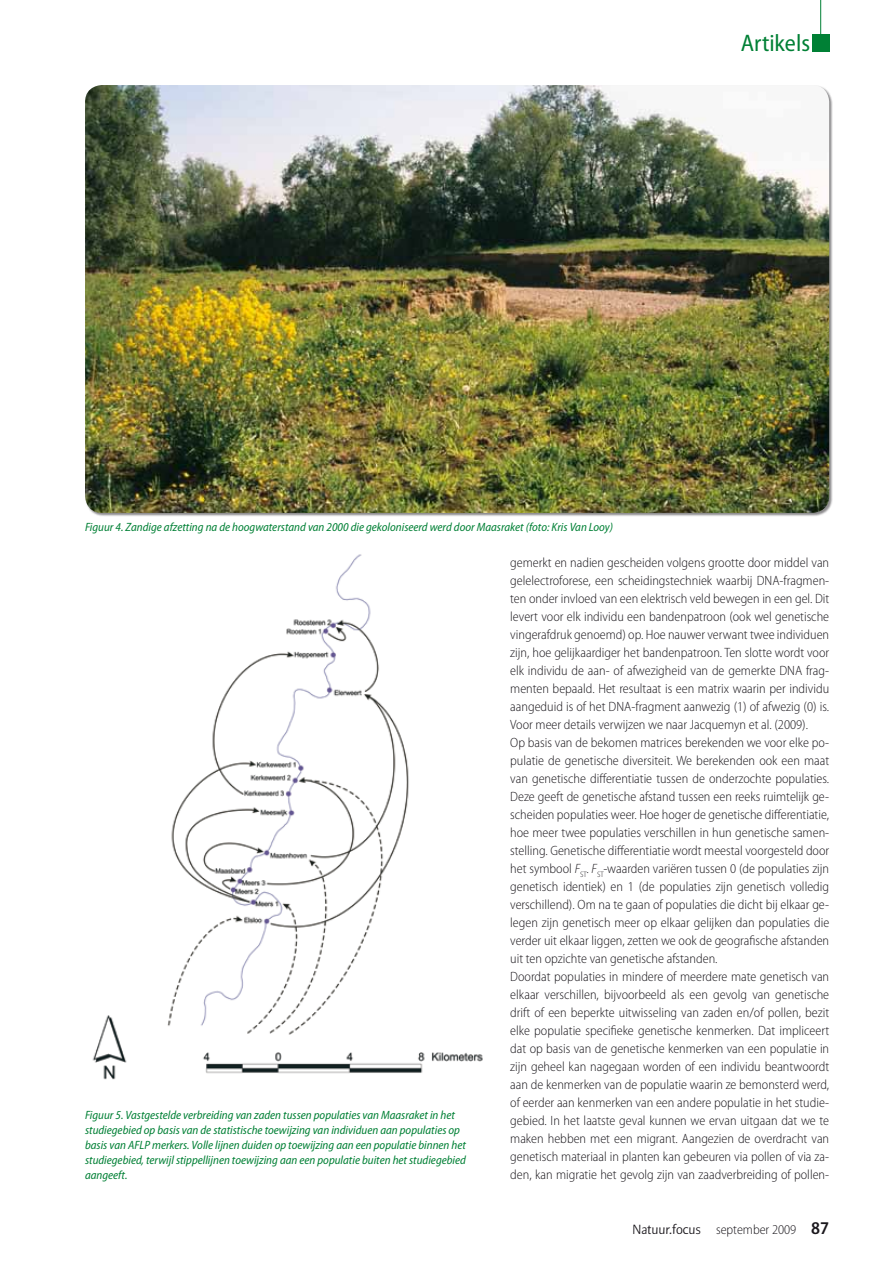
<style>
.page{position:relative;width:893px;height:1263px;background:#fff}
.page>*{position:absolute;margin:0;border:0;box-sizing:border-box;transform-origin:0 0}
.t1{font:semi-condensed 24px "Myriad Pro";color:#008035}
.t2{font:300 semi-condensed 13.5px/18px "Myriad Pro";color:#1a171c}
.t3{font:italic semi-condensed 12px/15px "Myriad Pro";color:#008035}
.s1{font-style:italic}
.s2{font-family:"Beo Sans R11";font-weight:400;font-stretch:normal;font-size:15px}
.s3{font-weight:600;font-size:18px}
</style>
<div class="page">
<img style="left:92px;top:554px;width:391px;height:526px">
<img style="left:85px;top:85px;width:744px;height:428px">
<hr style="left:820px;top:0;width:1px;height:43px;background:#008035">
<div style="left:812px;top:34px;width:17px;height:17px;background:#008035"></div>
<h1 class="t1" style="left:741px;top:30px;width:71px">Artikels</h1>
<p class="t3" style="left:85px;top:520px;width:530px">Figuur 4. Zandige afzetting na de hoogwaterstand van 2000 die gekoloniseerd werd door Maasraket (foto: Kris Van Looy)</p>
<p class="t3" style="left:85px;top:1108px;width:382px">Figuur 5. Vastgestelde verbreiding van zaden tussen populaties van Maasraket in het studiegebied op basis van de statistische toewijzing van individuen aan populaties op basis van AFLP merkers. Volle lijnen duiden op toewijzing aan een populatie binnen het studiegebied, terwijl stippellijnen toewijzing aan een populatie buiten het studiegebied aangeeft.</p>
<p class="t2" style="left:510px;top:554px;width:320px">gemerkt en nadien gescheiden volgens grootte door middel van gelelectroforese, een scheidingstechniek waarbij DNA-fragmen&shy;ten onder invloed van een elektrisch veld bewegen in een gel. Dit levert voor elk individu een bandenpatroon (ook wel genetische vingerafdruk genoemd) op. Hoe nauwer verwant twee individuen zijn, hoe gelijkaardiger het bandenpatroon. Ten slotte wordt voor elk individu de aan- of afwezigheid van de gemerkte DNA frag&shy;menten bepaald. Het resultaat is een matrix waarin per individu aangeduid is of het DNA-fragment aanwezig (1) of afwezig (0) is.<br>Voor meer details verwijzen we naar Jacquemyn et al. (2009).<br>Op basis van de bekomen matrices berekenden we voor elke po&shy;pulatie de genetische diversiteit. We berekenden ook een maat van genetische differentiatie tussen de onderzochte populaties.<br>Deze geeft de genetische afstand tussen een reeks ruimtelijk ge&shy;scheiden populaties weer. Hoe hoger de genetische differentiatie, hoe meer twee populaties verschillen in hun genetische samen&shy;stelling. Genetische differentiatie wordt meestal voorgesteld door het symbool <span class="s1">F</span><sub>ST</sub>. <span class="s1">F</span><sub>ST</sub>-waarden variëren tussen 0 (de populaties zijn genetisch identiek) en 1 (de populaties zijn genetisch volledig verschillend). Om na te gaan of populaties die dicht bij elkaar ge&shy;legen zijn genetisch meer op elkaar gelijken dan populaties die verder uit elkaar liggen, zetten we ook de geografische afstanden uit ten opzichte van genetische afstanden.<br>Doordat populaties in mindere of meerdere mate genetisch van elkaar verschillen, bijvoorbeeld als een gevolg van genetische drift of een beperkte uitwisseling van zaden en/of pollen, bezit elke populatie specifieke genetische kenmerken. Dat impliceert dat op basis van de genetische kenmerken van een populatie in zijn geheel kan nagegaan worden of een individu beantwoordt aan de kenmerken van de populatie waarin ze bemonsterd werd, of eerder aan kenmerken van een andere populatie in het studie&shy;gebied. I n het laatste geval kunnen we ervan uitgaan dat we te maken hebben met een migrant. Aangezien de overdracht van genetisch materiaal in planten kan gebeuren via pollen of via za&shy;den, kan migratie het gevolg zijn van zaadverbreiding of pollen-</p>
<p class="t2" style="left:632px;top:1221px;width:198px"><span class="s2">Natuur.focus</span> september 2009 <span class="s3">87</span></p>
</div>
